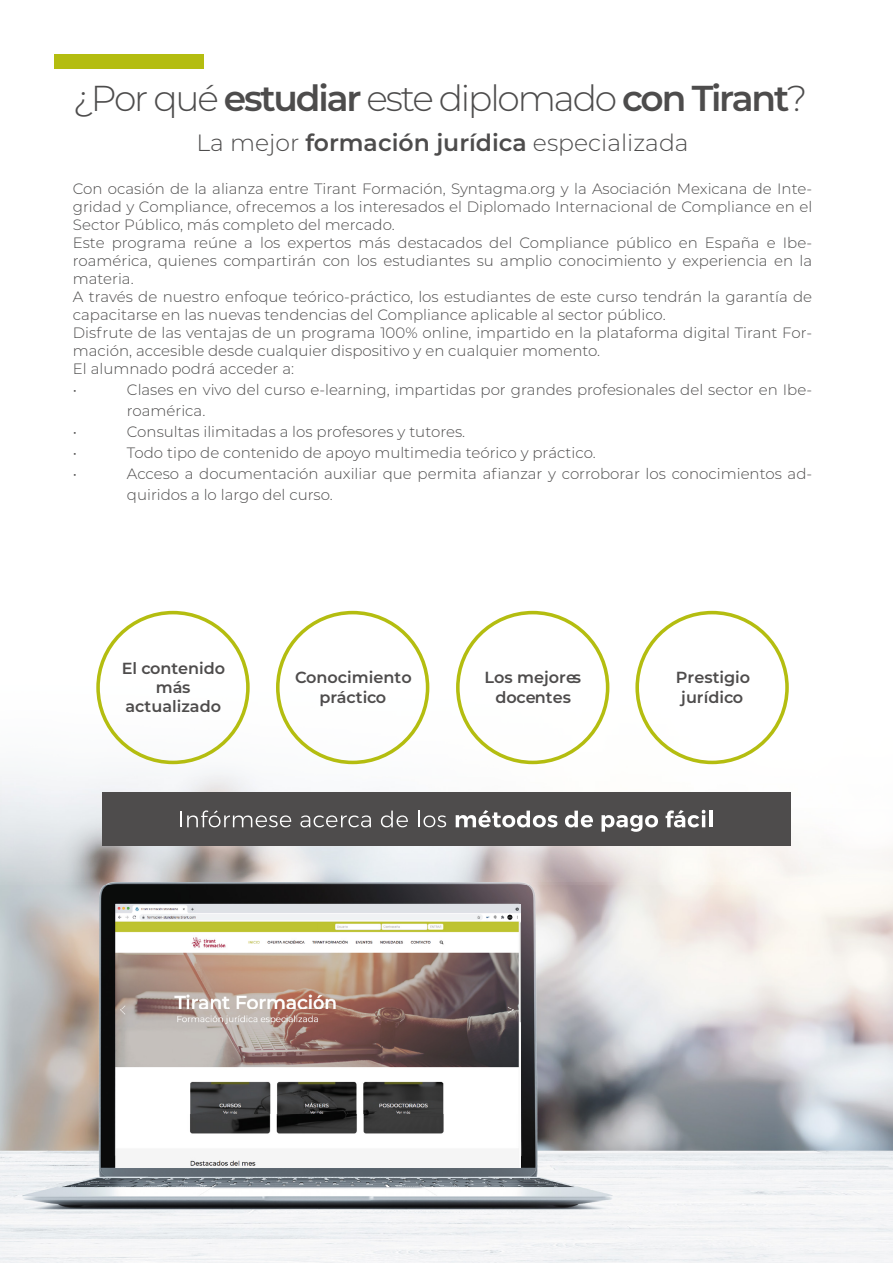
<style>
.page{position:relative;width:893px;height:1263px;background:#fff}
.page>*{position:absolute;margin:0;border:0;box-sizing:border-box;transform-origin:0 0}
.t1{font:300 36px "Montserrat";letter-spacing:-.06em;color:#4d4c4c}
.t2{font:300 23.55px "Montserrat";color:#4d4c4c}
.t3{font:600 16.05px/19.2px "Montserrat";color:#4e4c4c;text-align:center}
.t4{font:300 15px/18px "Montserrat";color:#4d4c4c}
.s1{font-weight:600}
</style>
<div class="page">
<div style="left:54px;top:54px;width:149px;height:14px;background:#b4bd10"></div>
<img style="left:0;top:672px;width:893px;height:591px">
<img style="left:115px;top:904px;width:406px;height:263px">
<div style="left:102px;top:792px;width:689px;height:54px;background:#4e4c4c"></div>
<svg style="left:180px;top:810px;width:111px;height:17px"></svg>
<svg style="left:300px;top:815px;width:71px;height:12px"></svg>
<svg style="left:381px;top:811px;width:27px;height:16px"></svg>
<svg style="left:418px;top:811px;width:28px;height:16px"></svg>
<svg style="left:456px;top:810px;width:101px;height:17px"></svg>
<svg style="left:565px;top:811px;width:28px;height:16px"></svg>
<svg style="left:601px;top:815px;width:57px;height:17px"></svg>
<svg style="left:665px;top:810px;width:40px;height:17px"></svg>
<hr style="left:709px;top:811px;width:4px;height:16px;background:#fff">
<div style="left:96px;top:611px;width:154px;height:153px;border:4px solid #b4bd10;border-radius:50%"></div>
<div style="left:276px;top:611px;width:153px;height:153px;border:4px solid #b4bd10;border-radius:50%"></div>
<div style="left:456px;top:611px;width:153px;height:153px;border:4px solid #b4bd10;border-radius:50%"></div>
<div style="left:635px;top:611px;width:154px;height:153px;border:4px solid #b4bd10;border-radius:50%"></div>
<h1 class="t1" style="left:73px;top:73px;width:736px">¿Por qué <span class="s1">estudiar</span> este diplomado <span class="s1">con Tirant</span>?</h1>
<h2 class="t2" style="left:196px;top:127px;width:494px">La mejor <span class="s1">formación jurídica</span> especializada</h2>
<p class="t4" style="left:73px;top:179px;width:741px">Con ocasión de la alianza entre Tirant Formación, Syntagma.org y la Asociación Mexicana de Inte&shy;gridad y Compliance, ofrecemos a los interesados el Diplomado Internacional de Compliance en el Sector Público, más completo del mercado.<br>Este programa reúne a los expertos más destacados del Compliance público en España e Ibe&shy;roamérica, quienes compartirán con los estudiantes su amplio conocimiento y experiencia en la materia.<br>A través de nuestro enfoque teórico-práctico, los estudiantes de este curso tendrán la garantía de capacitarse en las nuevas tendencias del Compliance aplicable al sector público.<br>Disfrute de las ventajas de un programa 100% online, impartido en la plataforma digital Tirant For&shy;mación, accesible desde cualquier dispositivo y en cualquier momento.<br>El alumnado podrá acceder a:</p>
<p class="t4" style="left:73px;top:380px;width:6px">•</p>
<p class="t4" style="left:127px;top:379px;width:687px;line-height:21px">Clases en vivo del curso e-learning, impartidas por grandes profesionales del sector en Ibe&shy;roamérica.</p>
<p class="t4" style="left:73px;top:422px;width:6px">•</p>
<p class="t4" style="left:127px;top:422px;width:340px">Consultas ilimitadas a los profesores y tutores.</p>
<p class="t4" style="left:73px;top:443px;width:6px">•</p>
<p class="t4" style="left:127px;top:443px;width:470px">Todo tipo de contenido de apoyo multimedia teórico y práctico.</p>
<p class="t4" style="left:73px;top:464px;width:6px">•</p>
<p class="t4" style="left:127px;top:463px;width:687px;line-height:21px">Acceso a documentación auxiliar que permita afianzar y corroborar los conocimientos ad&shy;quiridos a lo largo del curso.</p>
<p class="t3" style="left:122px;top:658px;width:105px">El contenido más actualizado</p>
<p class="t3" style="left:295px;top:667px;width:118px">Conocimiento práctico</p>
<p class="t3" style="left:485px;top:667px;width:98px">Los mejores docentes</p>
<p class="t3" style="left:676px;top:667px;width:76px">Prestigio jurídico</p>
</div>
